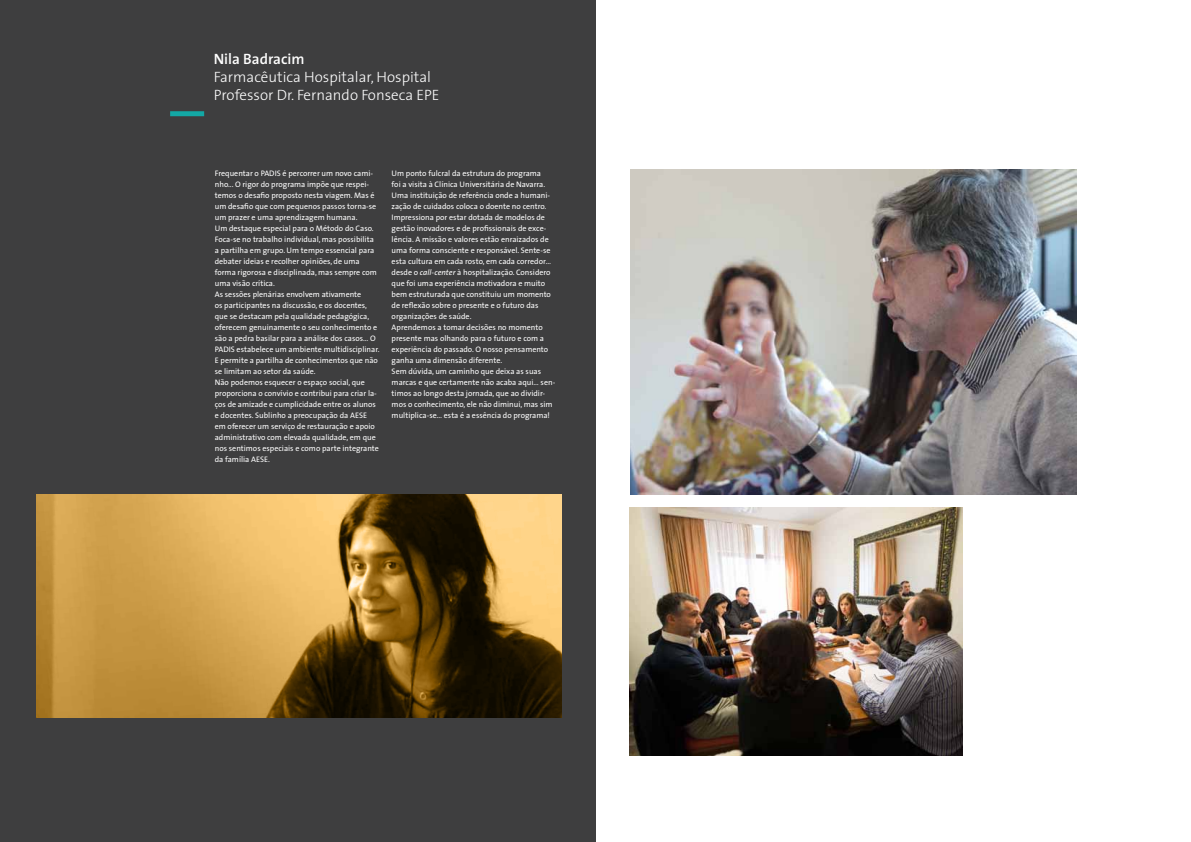
<style>
.page{position:relative;width:1191px;height:842px;background:#fff}
.page>*{position:absolute;margin:0;border:0;box-sizing:border-box;transform-origin:0 0}
.t1{font:300 15px "The Sans";color:#fff}
.t2{font:600 15px "The Sans";color:#fff}
.t3{font:8px/11px "The Sans";color:#fff}
.s1{font-style:italic}
</style>
<div class="page">
<img style="left:630px;top:169px;width:446px;height:325px">
<img style="left:629px;top:507px;width:333px;height:249px">
<div style="left:0;top:0;width:595px;height:842px;background:#3e3e3f"></div>
<svg style="left:36px;top:494px;width:525px;height:224px;background:#a47e3b"></svg>
<div style="left:170px;top:111px;width:34px;height:5px;background:#13a8a5"></div>
<p class="t2" style="left:214px;top:47px;width:92px">Nila Badracim</p>
<p class="t1" style="left:214px;top:65px;width:219px">Farmacêutica Hospitalar, Hospital</p>
<p class="t1" style="left:214px;top:83px;width:227px">Professor Dr. Fernando Fonseca EPE</p>
<p class="t3" style="left:215px;top:167px;width:163px">Frequentar o PADIS é percorrer um novo cami&shy;nho... O rigor do programa impõe que respei&shy;temos o desafio proposto nesta viagem. Mas é um desafio que com pequenos passos torna-se um prazer e uma aprendizagem humana.</p>
<p class="t3" style="left:215px;top:222px;width:164px">Um destaque especial para o Método do Caso.<br>Foca-se no trabalho individual, mas possibilita a partilha em grupo. Um tempo essencial para debater ideias e recolher opiniões, de uma forma rigorosa e disciplinada, mas sempre com uma visão crítica.</p>
<p class="t3" style="left:215px;top:288px;width:166px">As sessões plenárias envolvem ativamente<br>os participantes na discussão, e os docentes, que se destacam pela qualidade pedagógica, oferecem genuinamente o seu conhecimento e são a pedra basilar para a análise dos casos… O PADIS estabelece um ambiente multidisciplinar.<br>E permite a partilha de conhecimentos que não se limitam ao setor da saúde.</p>
<p class="t3" style="left:215px;top:376px;width:166px">Não podemos esquecer o espaço social, que proporciona o convívio e contribui para criar la&shy;ços de amizade e cumplicidade entre os alunos e docentes. Sublinho a preocupação da AESE em oferecer um serviço de restauração e apoio administrativo com elevada qualidade, em que nos sentimos especiais e como parte integrante da família AESE.</p>
<p class="t3" style="left:392px;top:167px;width:161px">Um ponto fulcral da estrutura do programa foi a visita à Clínica Universitária de Navarra.<br>Uma instituição de referência onde a humani&shy;zação de cuidados coloca o doente no centro.<br>Impressiona por estar dotada de modelos de gestão inovadores e de profissionais de exce&shy;lência. A missão e valores estão enraizados de uma forma consciente e responsável. Sente-se esta cultura em cada rosto, em cada corredor… desde o <span class="s1">call-center</span> à hospitalização. Considero que foi uma experiência motivadora e muito bem estruturada que constituiu um momento de reflexão sobre o presente e o futuro das organizações de saúde.</p>
<p class="t3" style="left:392px;top:321px;width:158px">Aprendemos a tomar decisões no momento presente mas olhando para o futuro e com a experiência do passado. O nosso pensamento ganha uma dimensão diferente.</p>
<p class="t3" style="left:392px;top:365px;width:165px">Sem dúvida, um caminho que deixa as suas marcas e que certamente não acaba aqui… sen&shy;timos ao longo desta jornada, que ao dividir&shy;mos o conhecimento, ele não diminui, mas sim multiplica-se… esta é a essência do programa!</p>
</div>
